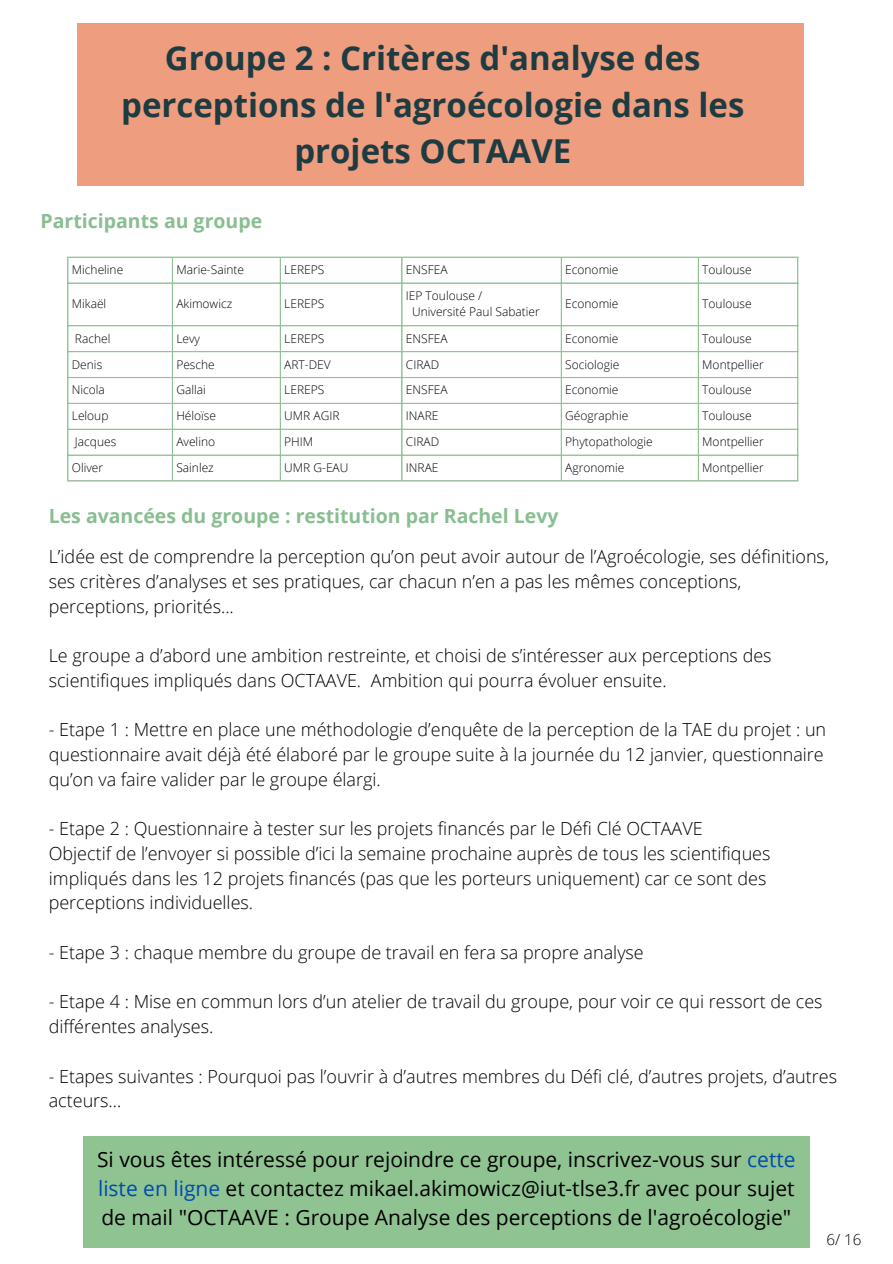
<style>
.page{position:relative;width:893px;height:1264px;background:#fff}
.page>*{position:absolute;margin:0;border:0;box-sizing:border-box;transform-origin:0 0}
.t1{font:700 33px/46px "Open Sans";color:#1d3b41;text-align:center}
.t2{font:21px/29.2px "Open Sans";color:#000;text-align:justify}
.t3{font:700 19.5px "Open Sans";color:#88be91}
.t4{font:300 18px/24.8px "Open Sans";color:#000}
.t5{font:300 15.15px "Open Sans";color:#000}
.t6{font:300 12px "Open Sans";color:#000}
.s1{color:#004aad}
</style>
<div class="page">
<div style="left:78px;top:24px;width:725px;height:162px;background:#ee9d7f"></div>
<div style="left:84px;top:1135px;width:725px;height:112px;background:#90c392"></div>
<hr style="left:67px;top:258px;width:1px;height:222px;background:#90c392">
<hr style="left:172px;top:258px;width:1px;height:222px;background:#90c392">
<hr style="left:280px;top:258px;width:1px;height:222px;background:#90c392">
<hr style="left:401px;top:258px;width:1px;height:222px;background:#90c392">
<hr style="left:560px;top:258px;width:2px;height:222px;background:#90c392">
<hr style="left:697px;top:258px;width:2px;height:222px;background:#90c392">
<hr style="left:797px;top:258px;width:1px;height:222px;background:#90c392">
<hr style="left:67px;top:257px;width:731px;height:1px;background:#90c392">
<hr style="left:67px;top:282px;width:731px;height:1px;background:#90c392">
<hr style="left:67px;top:325px;width:731px;height:1px;background:#90c392">
<hr style="left:67px;top:351px;width:731px;height:1px;background:#90c392">
<hr style="left:67px;top:377px;width:731px;height:1px;background:#90c392">
<hr style="left:67px;top:403px;width:731px;height:1px;background:#90c392">
<hr style="left:67px;top:428px;width:731px;height:2px;background:#90c392">
<hr style="left:67px;top:454px;width:731px;height:1px;background:#90c392">
<hr style="left:67px;top:480px;width:731px;height:1px;background:#90c392">
<p class="t1" style="left:121px;top:35px;width:624px">Groupe 2 : Critères d'analyse des perceptions de l'agroécologie dans les projets OCTAAVE</p>
<p class="t3" style="left:41px;top:207px;width:223px">Participants au groupe</p>
<p class="t6" style="left:72px;top:261px;width:53px">Micheline</p>
<p class="t6" style="left:176px;top:261px;width:69px">Marie-Sainte</p>
<p class="t6" style="left:284px;top:261px;width:42px">LEREPS</p>
<p class="t6" style="left:406px;top:261px;width:43px">ENSFEA</p>
<p class="t6" style="left:565px;top:261px;width:55px">Economie</p>
<p class="t6" style="left:702px;top:261px;width:51px">Toulouse</p>
<p class="t6" style="left:72px;top:295px;width:36px">Mikaël</p>
<p class="t6" style="left:176px;top:295px;width:57px">Akimowicz</p>
<p class="t6" style="left:284px;top:295px;width:42px">LEREPS</p>
<p class="t6" style="left:406px;top:287px;width:78px">IEP Toulouse /</p>
<p class="t6" style="left:412px;top:303px;width:129px">Université Paul Sabatier</p>
<p class="t6" style="left:565px;top:295px;width:55px">Economie</p>
<p class="t6" style="left:702px;top:295px;width:51px">Toulouse</p>
<p class="t6" style="left:75px;top:330px;width:37px">Rachel</p>
<p class="t6" style="left:176px;top:330px;width:25px">Levy</p>
<p class="t6" style="left:284px;top:330px;width:42px">LEREPS</p>
<p class="t6" style="left:406px;top:330px;width:43px">ENSFEA</p>
<p class="t6" style="left:565px;top:330px;width:55px">Economie</p>
<p class="t6" style="left:702px;top:330px;width:51px">Toulouse</p>
<p class="t6" style="left:72px;top:356px;width:32px">Denis</p>
<p class="t6" style="left:176px;top:356px;width:40px">Pesche</p>
<p class="t6" style="left:284px;top:356px;width:48px">ART-DEV</p>
<p class="t6" style="left:406px;top:356px;width:35px">CIRAD</p>
<p class="t6" style="left:565px;top:356px;width:56px">Sociologie</p>
<p class="t6" style="left:702px;top:356px;width:63px">Montpellier</p>
<p class="t6" style="left:72px;top:381px;width:35px">Nicola</p>
<p class="t6" style="left:176px;top:381px;width:31px">Gallai</p>
<p class="t6" style="left:284px;top:381px;width:42px">LEREPS</p>
<p class="t6" style="left:406px;top:381px;width:43px">ENSFEA</p>
<p class="t6" style="left:565px;top:381px;width:55px">Economie</p>
<p class="t6" style="left:702px;top:381px;width:51px">Toulouse</p>
<p class="t6" style="left:72px;top:407px;width:38px">Leloup</p>
<p class="t6" style="left:176px;top:407px;width:41px">Héloïse</p>
<p class="t6" style="left:284px;top:407px;width:57px">UMR AGIR</p>
<p class="t6" style="left:406px;top:407px;width:34px">INARE</p>
<p class="t6" style="left:565px;top:407px;width:64px">Géographie</p>
<p class="t6" style="left:702px;top:407px;width:51px">Toulouse</p>
<p class="t6" style="left:75px;top:433px;width:43px">Jacques</p>
<p class="t6" style="left:176px;top:433px;width:40px">Avelino</p>
<p class="t6" style="left:284px;top:433px;width:30px">PHIM</p>
<p class="t6" style="left:406px;top:433px;width:35px">CIRAD</p>
<p class="t6" style="left:565px;top:433px;width:89px">Phytopathologie</p>
<p class="t6" style="left:702px;top:433px;width:63px">Montpellier</p>
<p class="t6" style="left:72px;top:459px;width:33px">Oliver</p>
<p class="t6" style="left:176px;top:459px;width:39px">Sainlez</p>
<p class="t6" style="left:284px;top:459px;width:66px">UMR G-EAU</p>
<p class="t6" style="left:406px;top:459px;width:34px">INRAE</p>
<p class="t6" style="left:565px;top:459px;width:61px">Agronomie</p>
<p class="t6" style="left:702px;top:459px;width:63px">Montpellier</p>
<p class="t3" style="left:49px;top:502px;width:511px">Les avancées du groupe : restitution par Rachel Levy</p>
<p class="t4" style="left:49px;top:543px;width:781px">L’idée est de comprendre la perception qu’on peut avoir autour de l’Agroécologie, ses définitions, ses critères d’analyses et ses pratiques, car chacun n’en a pas les mêmes conceptions, perceptions, priorités...</p>
<p class="t4" style="left:49px;top:642px;width:724px">Le groupe a d’abord une ambition restreinte, et choisi de s’intéresser aux perceptions des scientifiques impliqués dans OCTAAVE. Ambition qui pourra évoluer ensuite.</p>
<p class="t4" style="left:49px;top:717px;width:779px">- Etape 1 : Mettre en place une méthodologie d’enquête de la perception de la TAE du projet : un questionnaire avait déjà été élaboré par le groupe suite à la journée du 12 janvier, questionnaire qu’on va faire valider par le groupe élargi.</p>
<p class="t4" style="left:49px;top:815px;width:655px">- Etape 2 : Questionnaire à tester sur les projets financés par le Défi Clé OCTAAVE</p>
<p class="t4" style="left:49px;top:840px;width:723px">Objectif de l’envoyer si possible d’ici la semaine prochaine auprès de tous les scientifiques impliqués dans les 12 projets financés (pas que les porteurs uniquement) car ce sont des perceptions individuelles.</p>
<p class="t4" style="left:49px;top:939px;width:596px">- Etape 3 : chaque membre du groupe de travail en fera sa propre analyse</p>
<p class="t4" style="left:49px;top:989px;width:775px">- Etape 4 : Mise en commun lors d’un atelier de travail du groupe, pour voir ce qui ressort de ces différentes analyses.</p>
<p class="t4" style="left:49px;top:1063px;width:789px">- Etapes suivantes : Pourquoi pas l’ouvrir à d’autres membres du Défi clé, d’autres projets, d’autres acteurs…</p>
<p class="t2" style="left:97px;top:1143px;width:700px">Si vous êtes intéressé pour rejoindre ce groupe, inscrivez-vous sur <span class="s1">cette liste en ligne</span> et contactez mikael.akimowicz@iut-tlse3.fr avec pour sujet de mail "OCTAAVE : Groupe Analyse des perceptions de l'agroécologie"</p>
<p class="t5" style="left:826px;top:1228px;width:37px">6/ 16</p>
</div>
